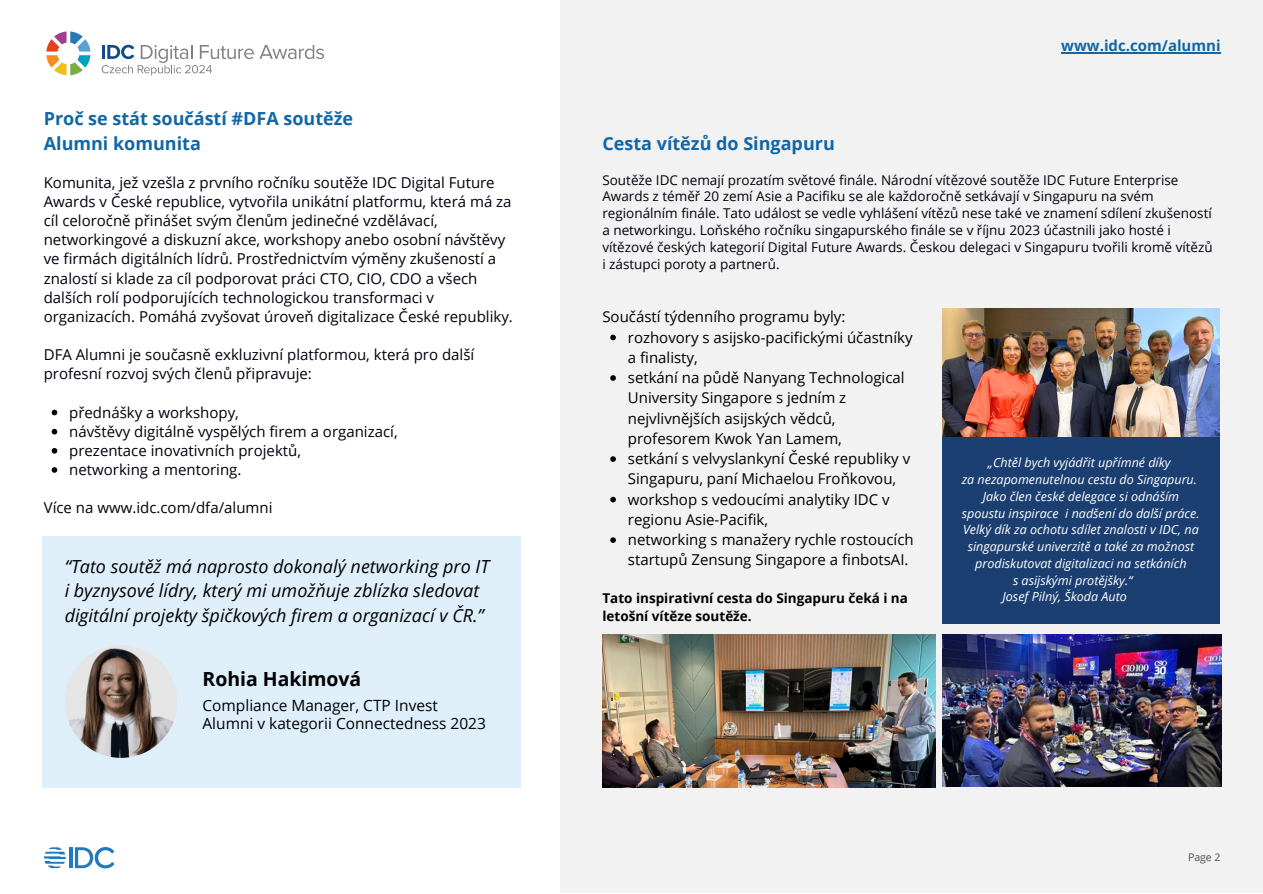
<style>
.page{position:relative;width:1263px;height:894px;background:#fff}
.page>*{position:absolute;margin:0;border:0;box-sizing:border-box;transform-origin:0 0}
.t1{font:700 19.5px "Open Sans";color:#000}
.t2{font:italic 18px/24.8px "Open Sans";color:#000}
.t3{font:700 18px/24.8px "Open Sans";color:#1167a6}
.t4{font:15.45px/18px "Open Sans";color:#000}
.t5{font:15px/19.2px "Open Sans";color:#01010f}
.t6{font:15px/20.2px "Open Sans";color:#000}
.t7{font:700 15px "Open Sans";color:#1167a6}
.t8{font:13.5px/16.8px "Open Sans";color:#01010f}
.t9{font:700 13.5px/18px "Open Sans";color:#000}
.t10{font:italic 12.6px "Open Sans";color:#fff}
.t11{font:10.5px "Open Sans";color:#4d4d57}
</style>
<div class="page">
<div style="left:560px;top:0;width:702px;height:892px;background:#f2f2f2"></div>
<hr style="left:69px;top:847px;width:3px;height:20px;background:#2279bc">
<svg style="left:75px;top:847px;width:39px;height:21px"></svg>
<svg style="left:44px;top:847px;width:22px;height:20px"></svg>
<svg style="left:102px;top:45px;width:222px;height:30px"></svg>
<svg style="left:46px;top:31px;width:44px;height:44px"></svg>
<img style="left:602px;top:634px;width:333px;height:153px">
<img style="left:942px;top:308px;width:278px;height:129px">
<div style="left:942px;top:437px;width:278px;height:186px;background:#1c3f72"></div>
<div style="left:42px;top:536px;width:479px;height:251px;background:#dfeffa"></div>
<img style="left:65px;top:645px;width:112px;height:112px;border-radius:50%">
<img style="left:942px;top:634px;width:279px;height:152px">
<svg style="left:610px;top:334px;width:6px;height:6px"></svg>
<svg style="left:610px;top:375px;width:6px;height:6px"></svg>
<svg style="left:610px;top:456px;width:6px;height:6px"></svg>
<svg style="left:610px;top:496px;width:6px;height:6px"></svg>
<svg style="left:610px;top:537px;width:6px;height:6px"></svg>
<svg style="left:52px;top:409px;width:5px;height:6px"></svg>
<svg style="left:52px;top:429px;width:5px;height:5px"></svg>
<svg style="left:52px;top:448px;width:5px;height:5px"></svg>
<svg style="left:52px;top:467px;width:5px;height:5px"></svg>
<hr style="left:1061px;top:52px;width:160px;height:1px;background:#1167a6">
<p class="t3" style="left:44px;top:105px;width:311px">Proč se stát součástí #DFA soutěže<br>Alumni komunita</p>
<h1 class="t5" style="left:44px;top:172px;width:471px">Komunita, jež vzešla z prvního ročníku soutěže IDC Digital Future Awards v České republice, vytvořila unikátní platformu, která má za cíl celoročně přinášet svým členům jedinečné vzdělávací, networkingové a diskuzní akce, workshopy anebo osobní návštěvy ve firmách digitálních lídrů. Prostřednictvím výměny zkušeností a znalostí si klade za cíl podporovat práci CTO, CIO, CDO a všech dalších rolí podporujících technologickou transformaci v organizacích. Pomáhá zvyšovat úroveň digitalizace České republiky.</h1>
<h6 class="t5" style="left:44px;top:344px;width:432px">DFA Alumni je současně exkluzivní platformou, která pro další profesní rozvoj svých členů připravuje:</h6>
<h4 class="t5" style="left:69px;top:402px;width:171px">přednášky a workshopy,</h4>
<p class="t5" style="left:69px;top:421px;width:330px">návštěvy digitálně vyspělých firem a organizací,</p>
<p class="t5" style="left:69px;top:440px;width:233px">prezentace inovativních projektů,</p>
<p class="t5" style="left:69px;top:459px;width:174px">networking a mentoring.</p>
<p class="t5" style="left:44px;top:497px;width:230px">Více na www.idc.com/dfa/alumni</p>
<p class="t2" style="left:65px;top:553px;width:426px">“Tato soutěž má naprosto dokonalý networking pro IT i byznysové lídry, který mi umožňuje zblízka sledovat digitální projekty špičkových firem a organizací v ČR.”</p>
<h5 class="t1" style="left:203px;top:665px;width:160px">Rohia Hakimová</h5>
<p class="t4" style="left:203px;top:696px;width:285px">Compliance Manager, CTP Invest<br>Alumni v kategorii Connectedness 2023</p>
<h3 class="t3" style="left:602px;top:130px;width:234px">Cesta vítězů do Singapuru</h3>
<p class="t7" style="left:1061px;top:35px;width:161px">www.idc.com/alumni</p>
<p class="t8" style="left:602px;top:171px;width:612px">Soutěže IDC nemají prozatím světové finále. Národní vítězové soutěže IDC Future Enterprise Awards z téměř 20 zemí Asie a Pacifiku se ale každoročně setkávají v Singapuru na svém regionálním finále. Tato událost se vedle vyhlášení vítězů nese také ve znamení sdílení zkušeností a networkingu. Loňského ročníku singapurského finále se v říjnu 2023 účastnili jako hosté i vítězové českých kategorií Digital Future Awards. Českou delegaci v Singapuru tvořili kromě vítězů i zástupci poroty a partnerů.</p>
<p class="t6" style="left:602px;top:306px;width:245px">Součástí týdenního programu byly:</p>
<p class="t6" style="left:628px;top:326px;width:286px">rozhovory s asijsko-pacifickými účastníky a finalisty,</p>
<h4 class="t6" style="left:628px;top:367px;width:278px">setkání na půdě Nanyang Technological University Singapore s jedním z nejvlivnějších asijských vědců, profesorem Kwok Yan Lamem,</h4>
<h2 class="t6" style="left:628px;top:448px;width:284px">setkání s velvyslankyní České republiky v<br>Singapuru, paní Michaelou Froňkovou,</h2>
<p class="t6" style="left:628px;top:488px;width:263px">workshop s vedoucími analytiky IDC v regionu Asie-Pacifik,</p>
<h1 class="t6" style="left:628px;top:529px;width:287px">networking s manažery rychle rostoucích startupů Zensung Singapore a finbotsAI.</h1>
<h4 class="t10" style="left:988px;top:453px;width:184px">„Chtěl bych vyjádřit upřímné díky</h4>
<h4 class="t10" style="left:962px;top:470px;width:237px">za nezapomenutelnou cestu do Singapuru.</h4>
<h4 class="t10" style="left:983px;top:487px;width:198px">Jako člen české delegace si odnáším</h4>
<h4 class="t10" style="left:962px;top:504px;width:239px">spoustu inspirace i nadšení do další práce.</h4>
<h4 class="t10" style="left:963px;top:520px;width:237px">Velký dík za ochotu sdílet znalosti v IDC, na</h4>
<h4 class="t10" style="left:968px;top:537px;width:228px">singapurské univerzitě a také za možnost</h4>
<h4 class="t10" style="left:975px;top:554px;width:213px">prodiskutovat digitalizaci na setkáních</h4>
<h4 class="t10" style="left:1013px;top:571px;width:121px">s asijskými protějšky.“</h4>
<h4 class="t10" style="left:1003px;top:587px;width:126px">Josef Pilný, Škoda Auto</h4>
<h6 class="t9" style="left:602px;top:588px;width:307px">Tato inspirativní cesta do Singapuru čeká i na letošní vítěze soutěže.</h6>
<p class="t11" style="left:1188px;top:849px;width:34px">Page 2</p>
</div>
